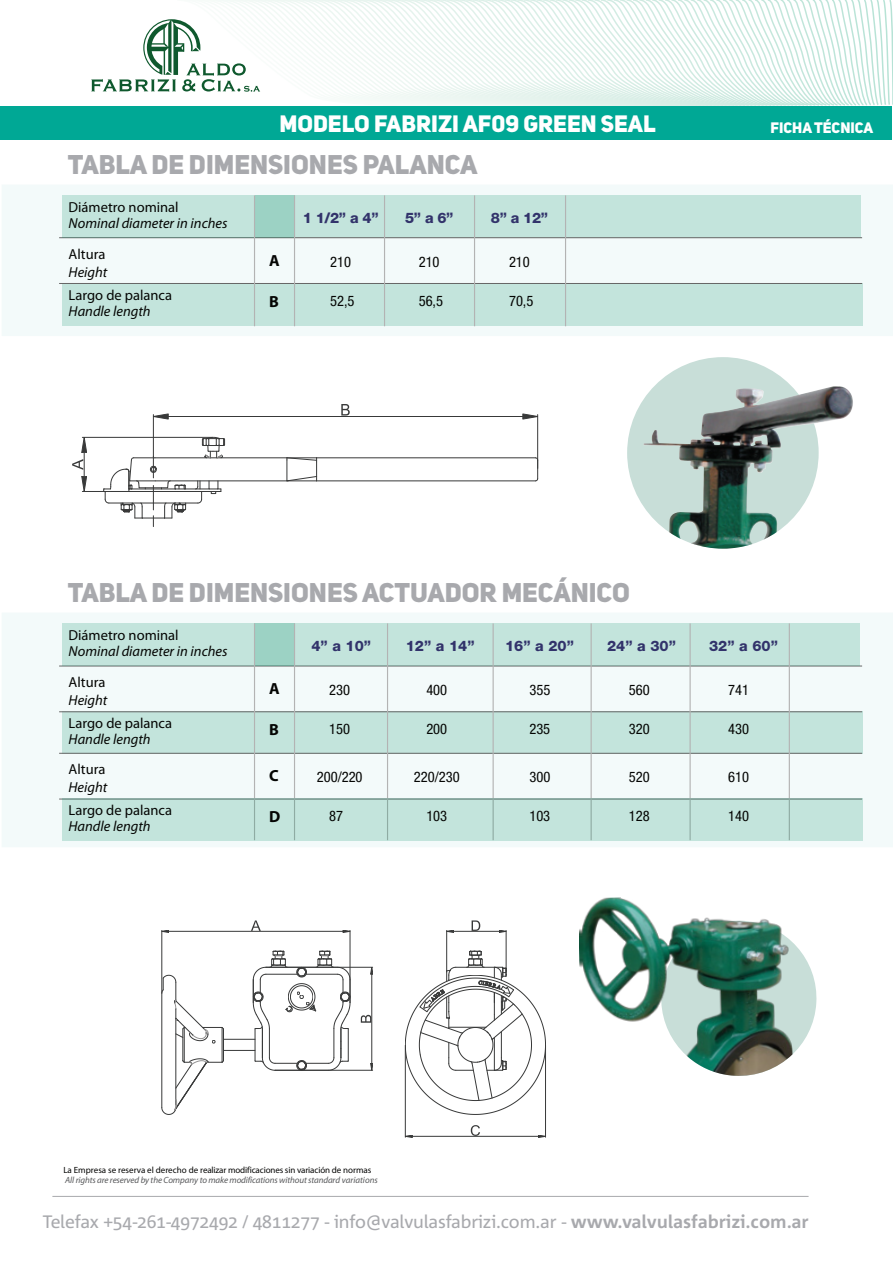
<style>
.page{position:relative;width:893px;height:1263px;background:#fff}
.page>*{position:absolute;margin:0;border:0;box-sizing:border-box;transform-origin:0 0}
.t1{font:26.7px "Uni Sans Heavy CAPS";color:#a8a9ad}
.t2{font:23.4px "Uni Sans Heavy CAPS";color:#fff}
.t3{font:18px "Agro Sans";letter-spacing:-.01em;color:#a8a9ad}
.t4{font:700 16.2px "Myriad Pro";color:#040503}
.t5{font:15px "Uni Sans Heavy CAPS";color:#fff}
.t6{font:italic 14.55px "Myriad Pro";color:#040503}
.t7{font:14.55px "Myriad Pro";color:#040503}
.t8{font:condensed 14.55px "Helvetica Neue";color:#040503}
.t9{font:800 14.55px "Helvetica Neue";color:#32336b}
.t10{font:italic 9px "Myriad";letter-spacing:-.01em;color:#57585a}
.t11{font:9px "Myriad";letter-spacing:-.015em;color:#050504}
.s1{font-weight:700}
</style>
<div class="page">
<hr style="left:52px;top:1196px;width:756px;height:1px;background:#a8a9ad">
<div style="left:2px;top:184px;width:891px;height:152px;background:#f3fafa"></div>
<div style="left:2px;top:612px;width:891px;height:235px;background:#f3fafa"></div>
<div style="left:1px;top:106px;width:891px;height:33px;background:#00a895"></div>
<svg style="left:91px;top:0;width:802px;height:106px"></svg>
<div style="left:62px;top:712px;width:800px;height:42px;background:#c3e4dc"></div>
<hr style="left:223px;top:1050px;width:32px;height:1px;background:#383939">
<hr style="left:223px;top:1039px;width:32px;height:1px;background:#383939">
<hr style="left:162px;top:993px;width:1px;height:114px;background:#383939">
<hr style="left:176px;top:1009px;width:1px;height:96px;background:#383939">
<hr style="left:184px;top:1027px;width:1px;height:35px;background:#383939">
<hr style="left:222px;top:1027px;width:1px;height:35px;background:#383939">
<hr style="left:223px;top:1029px;width:1px;height:32px;background:#383939">
<hr style="left:183px;top:1029px;width:1px;height:31px;background:#383939">
<svg style="left:162px;top:1059px;width:62px;height:55px"></svg>
<svg style="left:162px;top:975px;width:62px;height:68px"></svg>
<svg style="left:253px;top:951px;width:98px;height:120px"></svg>
<svg style="left:405px;top:951px;width:141px;height:163px"></svg>
<hr style="left:449px;top:1027px;width:37px;height:1px;background:#383939">
<hr style="left:494px;top:1037px;width:1px;height:33px;background:#383939">
<hr style="left:350px;top:930px;width:1px;height:49px;background:#383939">
<hr style="left:162px;top:930px;width:1px;height:63px;background:#383939">
<hr style="left:169px;top:931px;width:174px;height:1px;background:#383939">
<svg style="left:343px;top:930px;width:7px;height:2px"></svg>
<svg style="left:251px;top:920px;width:10px;height:11px"></svg>
<svg style="left:162px;top:930px;width:7px;height:2px"></svg>
<hr style="left:338px;top:967px;width:35px;height:1px;background:#383939">
<hr style="left:329px;top:1070px;width:44px;height:1px;background:#383939">
<hr style="left:371px;top:974px;width:1px;height:89px;background:#383939">
<svg style="left:371px;top:967px;width:2px;height:7px"></svg>
<svg style="left:361px;top:1015px;width:10px;height:8px"></svg>
<svg style="left:371px;top:1063px;width:2px;height:7px"></svg>
<hr style="left:506px;top:930px;width:1px;height:42px;background:#383939">
<hr style="left:446px;top:930px;width:1px;height:42px;background:#383939">
<hr style="left:454px;top:931px;width:45px;height:1px;background:#383939">
<svg style="left:499px;top:930px;width:7px;height:2px"></svg>
<svg style="left:472px;top:920px;width:8px;height:11px"></svg>
<svg style="left:447px;top:930px;width:7px;height:2px"></svg>
<hr style="left:545px;top:1045px;width:1px;height:92px;background:#383939">
<hr style="left:405px;top:1045px;width:1px;height:92px;background:#383939">
<hr style="left:412px;top:1136px;width:126px;height:1px;background:#383939">
<svg style="left:538px;top:1135px;width:7px;height:2px"></svg>
<svg style="left:471px;top:1125px;width:9px;height:11px"></svg>
<svg style="left:405px;top:1135px;width:7px;height:2px"></svg>
<div style="left:255px;top:195px;width:605px;height:43px;background:#c3e4dc"></div>
<div style="left:62px;top:284px;width:800px;height:42px;background:#c3e4dc"></div>
<hr style="left:317px;top:458px;width:218px;height:1px;background:#383939">
<hr style="left:317px;top:481px;width:218px;height:1px;background:#383939">
<hr style="left:130px;top:491px;width:91px;height:1px;background:#383939">
<hr style="left:130px;top:489px;width:91px;height:1px;background:#383939">
<svg style="left:195px;top:482px;width:7px;height:21px"></svg>
<svg style="left:209px;top:482px;width:13px;height:12px"></svg>
<hr style="left:155px;top:481px;width:132px;height:1px;background:#383939">
<hr style="left:155px;top:458px;width:132px;height:1px;background:#383939">
<svg style="left:287px;top:458px;width:30px;height:24px"></svg>
<svg style="left:535px;top:458px;width:3px;height:23px"></svg>
<hr style="left:153px;top:503px;width:45px;height:1px;background:#383939">
<svg style="left:202px;top:437px;width:23px;height:21px"></svg>
<hr style="left:82px;top:437px;width:131px;height:1px;background:#383939">
<hr style="left:153px;top:415px;width:1px;height:42px;background:#383939">
<hr style="left:537px;top:415px;width:1px;height:53px;background:#383939">
<hr style="left:168px;top:416px;width:355px;height:1px;background:#383939">
<svg style="left:153px;top:414px;width:15px;height:5px"></svg>
<svg style="left:341px;top:404px;width:9px;height:11px"></svg>
<svg style="left:523px;top:414px;width:15px;height:5px"></svg>
<svg style="left:72px;top:437px;width:114px;height:90px"></svg>
<hr style="left:59px;top:237px;width:803px;height:1px;background:#666">
<hr style="left:59px;top:666px;width:803px;height:1px;background:#666">
<hr style="left:59px;top:711px;width:803px;height:1px;background:#666">
<hr style="left:59px;top:753px;width:803px;height:1px;background:#666">
<hr style="left:59px;top:799px;width:803px;height:1px;background:#666">
<hr style="left:59px;top:283px;width:803px;height:1px;background:#666">
<svg style="left:62px;top:195px;width:232px;height:43px;fill:#c3e4dc"></svg>
<hr style="left:294px;top:195px;width:1px;height:131px;background:#b3b3b3">
<hr style="left:384px;top:195px;width:1px;height:131px;background:#b3b3b3">
<hr style="left:474px;top:195px;width:1px;height:131px;background:#b3b3b3">
<hr style="left:565px;top:195px;width:1px;height:131px;background:#b3b3b3">
<hr style="left:254px;top:195px;width:1px;height:131px;background:#b3b3b3">
<div style="left:255px;top:623px;width:605px;height:43px;background:#c3e4dc"></div>
<svg style="left:62px;top:623px;width:232px;height:43px;fill:#c3e4dc"></svg>
<hr style="left:294px;top:623px;width:1px;height:217px;background:#b3b3b3">
<hr style="left:387px;top:623px;width:1px;height:217px;background:#b3b3b3">
<hr style="left:493px;top:623px;width:1px;height:217px;background:#b3b3b3">
<hr style="left:591px;top:623px;width:1px;height:217px;background:#b3b3b3">
<hr style="left:689px;top:623px;width:2px;height:217px;background:#b3b3b3">
<hr style="left:789px;top:623px;width:1px;height:217px;background:#b3b3b3">
<hr style="left:254px;top:623px;width:1px;height:217px;background:#b3b3b3">
<div style="left:62px;top:799px;width:800px;height:42px;background:#c3e4dc"></div>
<div style="left:627px;top:357px;width:192px;height:192px;background:#c8ded8;border-radius:50%"></div>
<img style="left:643px;top:386px;width:210px;height:163px">
<svg style="left:792px;top:942px;width:25px;height:113px"></svg>
<img style="left:579px;top:897px;width:213px;height:179px">
<h2 class="t2" style="left:279px;top:109px;width:378px">MODELO FABRIZI AF09 GREEN SEAL</h2>
<p class="t5" style="left:770px;top:118px;width:104px">FICHA TÉCNICA</p>
<h1 class="t1" style="left:68px;top:147px;width:411px">TABLA DE DIMENSIONES PALANCA</h1>
<p class="t7" style="left:69px;top:198px;width:112px">Diámetro nominal</p>
<p class="t6" style="left:69px;top:215px;width:160px">Nominal diameter in inches</p>
<p class="t9" style="left:303px;top:209px;width:77px">1 1/2” a 4”</p>
<p class="t9" style="left:405px;top:209px;width:50px">5” a 6”</p>
<p class="t9" style="left:491px;top:209px;width:59px">8” a 12”</p>
<p class="t7" style="left:69px;top:245px;width:38px">Altura</p>
<p class="t6" style="left:69px;top:264px;width:40px">Height</p>
<p class="t7" style="left:69px;top:286px;width:105px">Largo de palanca</p>
<p class="t6" style="left:69px;top:303px;width:84px">Handle length</p>
<p class="t4" style="left:269px;top:250px;width:12px">A</p>
<p class="t4" style="left:269px;top:291px;width:11px">B</p>
<p class="t8" style="left:330px;top:253px;width:22px">210</p>
<p class="t8" style="left:419px;top:253px;width:22px">210</p>
<p class="t8" style="left:509px;top:253px;width:22px">210</p>
<p class="t8" style="left:330px;top:293px;width:26px">52,5</p>
<p class="t8" style="left:419px;top:293px;width:26px">56,5</p>
<p class="t8" style="left:509px;top:293px;width:26px">70,5</p>
<h1 class="t1" style="left:68px;top:575px;width:564px">TABLA DE DIMENSIONES ACTUADOR MECÁNICO</h1>
<p class="t7" style="left:69px;top:626px;width:112px">Diámetro nominal</p>
<p class="t6" style="left:69px;top:643px;width:160px">Nominal diameter in inches</p>
<p class="t9" style="left:311px;top:637px;width:61px">4” a 10”</p>
<p class="t9" style="left:406px;top:637px;width:70px">12” a 14”</p>
<p class="t9" style="left:505px;top:637px;width:70px">16” a 20”</p>
<p class="t9" style="left:607px;top:637px;width:70px">24” a 30”</p>
<p class="t7" style="left:69px;top:673px;width:38px">Altura</p>
<p class="t6" style="left:69px;top:692px;width:40px">Height</p>
<p class="t7" style="left:69px;top:714px;width:105px">Largo de palanca</p>
<p class="t6" style="left:69px;top:731px;width:84px">Handle length</p>
<p class="t7" style="left:69px;top:760px;width:38px">Altura</p>
<p class="t6" style="left:69px;top:779px;width:40px">Height</p>
<p class="t7" style="left:69px;top:801px;width:105px">Largo de palanca</p>
<p class="t6" style="left:69px;top:818px;width:84px">Handle length</p>
<p class="t4" style="left:269px;top:678px;width:12px">A</p>
<p class="t4" style="left:269px;top:719px;width:11px">B</p>
<p class="t4" style="left:269px;top:765px;width:11px">C</p>
<p class="t4" style="left:269px;top:806px;width:13px">D</p>
<p class="t8" style="left:329px;top:681px;width:22px">230</p>
<p class="t8" style="left:426px;top:681px;width:22px">400</p>
<p class="t8" style="left:529px;top:681px;width:22px">355</p>
<p class="t8" style="left:329px;top:721px;width:22px">150</p>
<p class="t8" style="left:426px;top:721px;width:22px">200</p>
<p class="t8" style="left:529px;top:721px;width:22px">235</p>
<p class="t8" style="left:317px;top:768px;width:47px">200/220</p>
<p class="t8" style="left:414px;top:768px;width:47px">220/230</p>
<p class="t8" style="left:529px;top:768px;width:22px">300</p>
<p class="t8" style="left:329px;top:808px;width:15px">87</p>
<p class="t8" style="left:426px;top:808px;width:22px">103</p>
<p class="t8" style="left:529px;top:808px;width:22px">103</p>
<p class="t8" style="left:629px;top:681px;width:22px">560</p>
<p class="t8" style="left:629px;top:721px;width:22px">320</p>
<p class="t8" style="left:629px;top:768px;width:22px">520</p>
<p class="t8" style="left:629px;top:808px;width:22px">128</p>
<p class="t9" style="left:709px;top:638px;width:70px">32” a 60”</p>
<p class="t8" style="left:728px;top:681px;width:22px">741</p>
<p class="t8" style="left:728px;top:721px;width:22px">430</p>
<p class="t8" style="left:728px;top:768px;width:22px">610</p>
<p class="t8" style="left:728px;top:808px;width:22px">140</p>
<p class="t11" style="left:63px;top:1165px;width:310px">La Empresa se reserva el derecho de realizar modificaciones sin variación de normas</p>
<p class="t10" style="left:65px;top:1176px;width:314px">All rights are reserved by the Company to make modifications without standard variations</p>
<p class="t3" style="left:43px;top:1212px;width:768px">Telefax +54-261-4972492 / 4811277 - info@valvulasfabrizi.com.ar - <span class="s1">www.valvulasfabrizi.com.ar</span></p>
</div>
